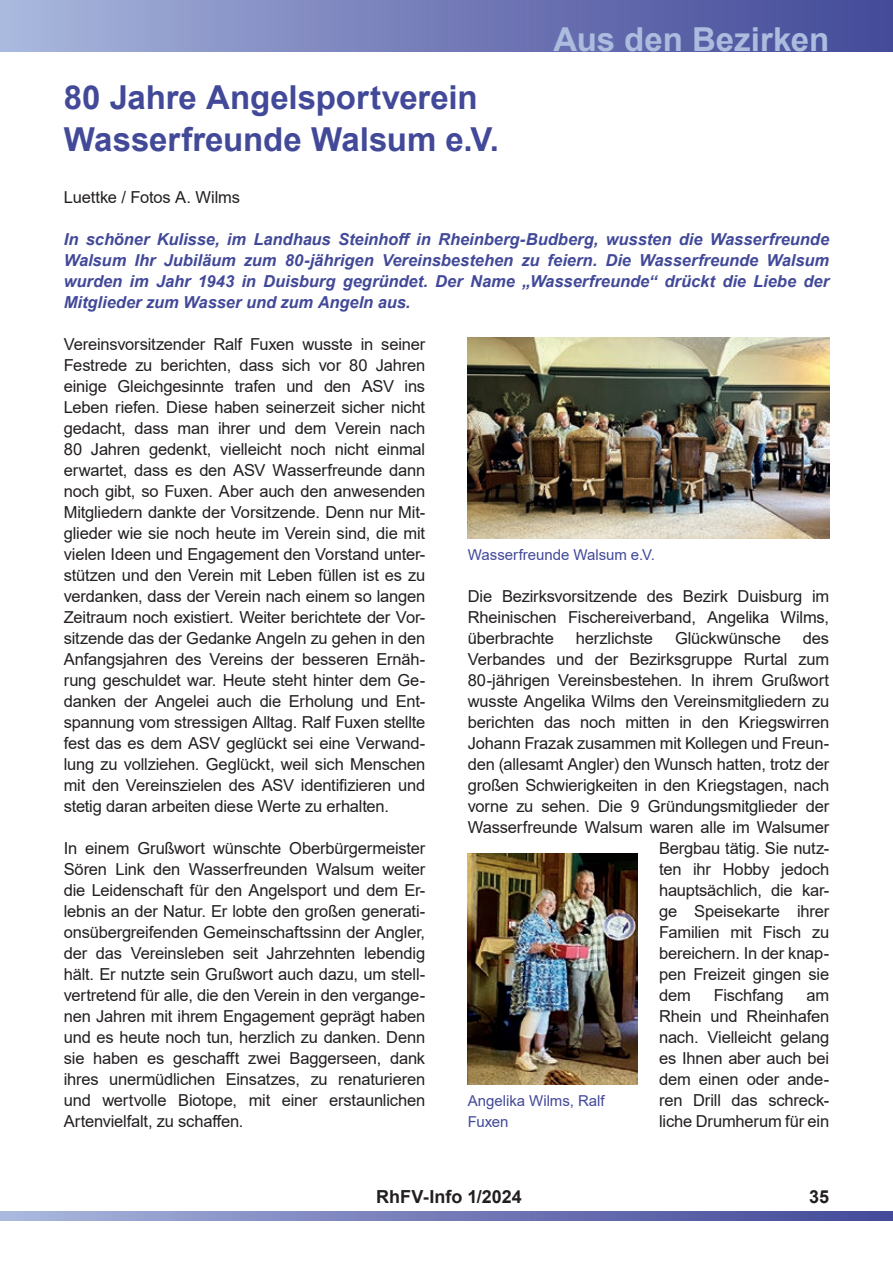
<style>
.page{position:relative;width:893px;height:1263px;background:#fff}
.page>*{position:absolute;margin:0;border:0;box-sizing:border-box;transform-origin:0 0}
.t1{font:700 33px/42px "Arial";letter-spacing:-.005em;color:#424998}
.t2{font:700 33px "Arial";color:#acbcdf}
.t3{font:700 18px "Arial";color:#231f20}
.t4{font:16.5px/21px "Arial";letter-spacing:-.01em;color:#231f20;text-align:justify}
.t5{font:italic 700 16.5px/21px "Arial";color:#424998;text-align:justify}
.t6{font:15px/21px "Arial";letter-spacing:-.005em;color:#424998}
</style>
<div class="page">
<div style="left:0;top:0;width:893px;height:52px;background:linear-gradient(to right,#a8b5dc,#424796)"></div>
<svg style="left:0;top:1211px;width:893px;height:10px;background:#747db8"></svg>
<img style="left:468px;top:337px;width:361px;height:202px">
<img style="left:468px;top:854px;width:170px;height:231px">
<h1 class="t2" style="left:553px;top:27px;width:277px">Aus den Bezirken</h1>
<h1 class="t1" style="left:64px;top:80px;width:437px">80 Jahre Angelsportverein<br>Wasserfreunde Walsum e.V.</h1>
<p class="t4" style="left:64px;top:188px;width:178px">Luettke / Fotos A. Wilms</p>
<p class="t5" style="left:64px;top:229px;width:767px">In schöner Kulisse, im Landhaus Steinhoff in Rheinberg-Budberg, wussten die Wasserfreunde Walsum Ihr Jubiläum zum 80-jährigen Vereinsbestehen zu feiern. Die Wasserfreunde Walsum wurden im Jahr 1943 in Duisburg gegründet. Der Name „Wasserfreunde“ drückt die Liebe der Mitglieder zum Wasser und zum Angeln aus.</p>
<p class="t4" style="left:64px;top:335px;width:363px">Vereinsvorsitzender Ralf Fuxen wusste in seiner Festrede zu berichten, dass sich vor 80 Jahren einige Gleichgesinnte trafen und den ASV ins Leben riefen. Diese haben seinerzeit sicher nicht gedacht, dass man ihrer und dem Verein nach 80 Jahren gedenkt, vielleicht noch nicht einmal erwartet, dass es den ASV Wasserfreunde dann noch gibt, so Fuxen. Aber auch den anwesenden Mitgliedern dankte der Vorsitzende. Denn nur Mit&shy;glieder wie sie noch heute im Verein sind, die mit vielen Ideen und Engagement den Vorstand unter&shy;stützen und den Verein mit Leben füllen ist es zu verdanken, dass der Verein nach einem so langen Zeitraum noch existiert. Weiter berichtete der Vor&shy;sitzende das der Gedanke Angeln zu gehen in den Anfangsjahren des Vereins der besseren Ernäh&shy;rung geschuldet war. Heute steht hinter dem Ge&shy;danken der Angelei auch die Erholung und Ent&shy;spannung vom stressigen Alltag. Ralf Fuxen stellte fest das es dem ASV geglückt sei eine Verwand&shy;lung zu vollziehen. Geglückt, weil sich Menschen mit den Vereinszielen des ASV identifizieren und stetig daran arbeiten diese Werte zu erhalten.</p>
<p class="t4" style="left:64px;top:837px;width:363px">In einem Grußwort wünschte Oberbürgermeister Sören Link den Wasserfreunden Walsum weiter die Leidenschaft für den Angelsport und dem Er&shy;lebnis an der Natur. Er lobte den großen generati&shy;onsübergreifenden Gemeinschaftssinn der Angler, der das Vereinsleben seit Jahrzehnten lebendig hält. Er nutzte sein Grußwort auch dazu, um stell&shy;vertretend für alle, die den Verein in den vergange&shy;nen Jahren mit ihrem Engagement geprägt haben und es heute noch tun, herzlich zu danken. Denn sie haben es geschafft zwei Baggerseen, dank ihres unermüdlichen Einsatzes, zu renaturieren und wertvolle Biotope, mit einer erstaunlichen Artenvielfalt, zu schaffen.</p>
<p class="t6" style="left:468px;top:545px;width:189px">Wasserfreunde Walsum e.V.</p>
<p class="t4" style="left:468px;top:587px;width:363px">Die Bezirksvorsitzende des Bezirk Duisburg im Rheinischen Fischereiverband, Angelika Wilms, überbrachte</p>
<p class="t4" style="left:576px;top:628px;width:79px">herzlichste</p>
<p class="t4" style="left:675px;top:628px;width:108px">Glückwünsche</p>
<p class="t4" style="left:803px;top:628px;width:28px">des</p>
<p class="t4" style="left:468px;top:650px;width:363px">Verbandes und der Bezirksgruppe Rurtal zum</p>
<p class="t4" style="left:468px;top:671px;width:363px">80-jährigen Vereinsbestehen. In ihrem Grußwort</p>
<p class="t4" style="left:468px;top:692px;width:363px">wusste Angelika Wilms den Vereinsmitgliedern zu</p>
<p class="t4" style="left:468px;top:713px;width:363px">berichten das noch mitten in den Kriegswirren</p>
<p class="t4" style="left:468px;top:734px;width:363px">Johann Frazak zusammen mit Kollegen und Freun-</p>
<p class="t4" style="left:468px;top:755px;width:363px">den (allesamt Angler) den Wunsch hatten, trotz der</p>
<p class="t4" style="left:468px;top:776px;width:363px">großen Schwierigkeiten in den Kriegstagen, nach</p>
<p class="t4" style="left:468px;top:796px;width:363px">vorne zu sehen. Die 9 Gründungsmitglieder der</p>
<p class="t4" style="left:468px;top:818px;width:363px">Wasserfreunde Walsum waren alle im Walsumer</p>
<p class="t4" style="left:659px;top:839px;width:172px">Bergbau tätig. Sie nutz-</p>
<p class="t4" style="left:659px;top:860px;width:172px">ten ihr Hobby jedoch</p>
<p class="t4" style="left:659px;top:881px;width:172px">hauptsächlich, die kar-</p>
<p class="t4" style="left:659px;top:902px;width:172px">ge Speisekarte ihrer</p>
<p class="t4" style="left:659px;top:923px;width:172px">Familien mit Fisch zu</p>
<p class="t4" style="left:659px;top:944px;width:172px">bereichern. In der knap-</p>
<p class="t4" style="left:659px;top:965px;width:172px">pen Freizeit gingen sie</p>
<p class="t4" style="left:659px;top:986px;width:33px">dem</p>
<p class="t4" style="left:714px;top:986px;width:71px">Fischfang</p>
<p class="t4" style="left:659px;top:986px;width:172px;text-indent:147px">am Rhein und Rheinhafen nach. Vielleicht gelang es Ihnen aber auch bei dem einen oder ande&shy;ren Drill das schreck&shy;liche Drumherum für ein</p>
<p class="t6" style="left:468px;top:1091px;width:138px">Angelika Wilms, Ralf<br>Fuxen</p>
<p class="t3" style="left:376px;top:1187px;width:147px">RhFV-Info 1/2024</p>
<p class="t3" style="left:809px;top:1190px;width:22px">35</p>
</div>
